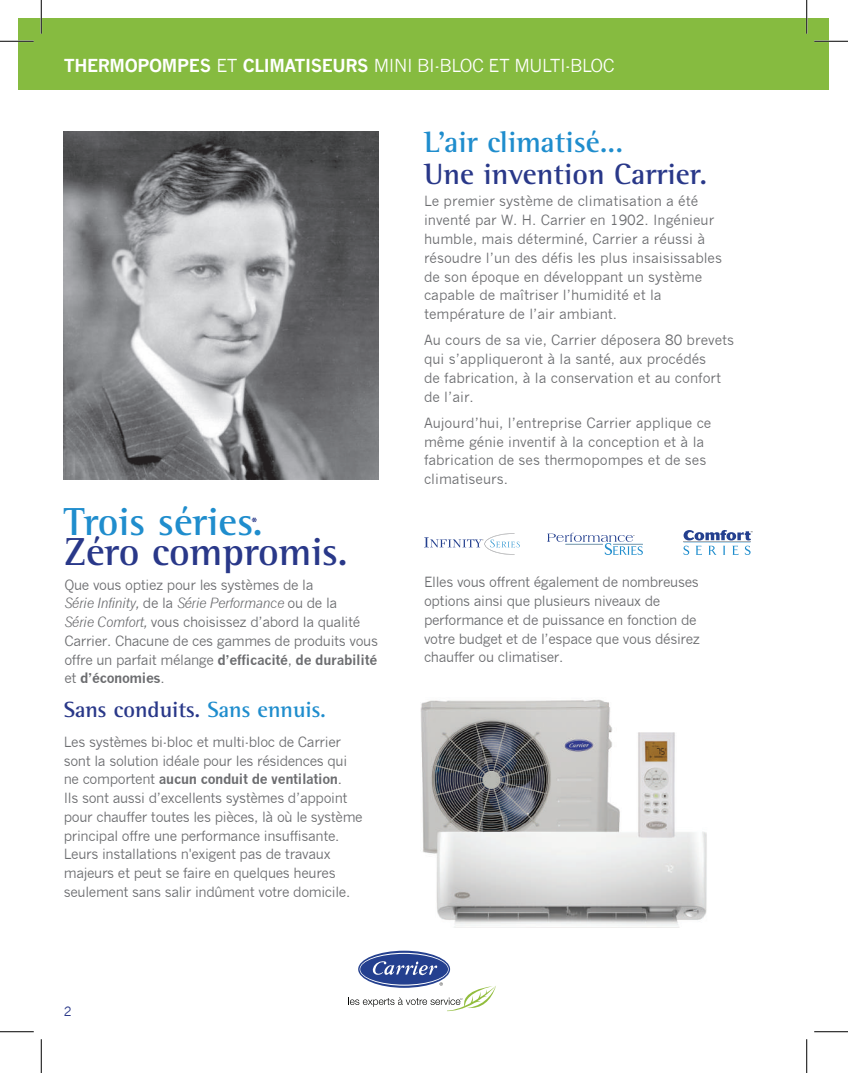
<style>
.page{position:relative;width:848px;height:1073px;background:#fff}
.page>*{position:absolute;margin:0;border:0;box-sizing:border-box;transform-origin:0 0}
.t1{font:700 40px "Rotis Semi Serif";color:#293889}
.t2{font:700 40px "Rotis Semi Serif";color:#1f8dcd}
.t3{font:700 30px "Rotis Semi Serif";color:#293889}
.t4{font:700 30px "Rotis Semi Serif";color:#1f8dcd}
.t5{font:700 22.5px "Rotis Semi Serif";color:#293889}
.t6{font:17.5px "News Gothic";letter-spacing:-.025em;color:#fff}
.t7{font:700 16.88px "Rotis Semi Serif";color:#293889}
.t8{font:13.75px/18.8px "News Gothic";letter-spacing:-.025em;color:#6c6d70}
.t9{font:13.75px/18.8px "News Gothic";color:#6c6d70}
.t10{font:12.5px "News Gothic";color:#293889}
.s1{font-weight:700}
.s2{font-style:italic}
.s3{color:#1f8dcd}
</style>
<div class="page">
<div style="left:19px;top:19px;width:810px;height:71px;background:#86bb40"></div>
<svg style="left:683px;top:530px;width:69px;height:25px"></svg>
<svg style="left:547px;top:532px;width:95px;height:23px"></svg>
<svg style="left:424px;top:533px;width:96px;height:22px"></svg>
<svg style="left:358px;top:950px;width:92px;height:37px"></svg>
<svg style="left:359px;top:952px;width:89px;height:33px"></svg>
<div style="left:360px;top:953px;width:88px;height:31px;background:#24408f;border-radius:50%"></div>
<svg style="left:372px;top:961px;width:66px;height:14px"></svg>
<svg style="left:348px;top:982px;width:148px;height:29px"></svg>
<img style="left:420px;top:699px;width:287px;height:229px">
<img style="left:64px;top:131px;width:315px;height:348px">
<hr style="left:0;top:40px;width:34px;height:2px;background:#fff">
<hr style="left:814px;top:40px;width:34px;height:2px;background:#fff">
<hr style="left:40px;top:0;width:2px;height:34px;background:#fff">
<hr style="left:805px;top:0;width:2px;height:34px;background:#fff">
<hr style="left:0;top:41px;width:34px;height:1px;background:#000">
<hr style="left:814px;top:41px;width:34px;height:1px;background:#000">
<hr style="left:0;top:1031px;width:34px;height:1px;background:#000">
<hr style="left:814px;top:1031px;width:34px;height:1px;background:#000">
<hr style="left:41px;top:0;width:1px;height:34px;background:#000">
<hr style="left:41px;top:1039px;width:1px;height:33px;background:#000">
<hr style="left:806px;top:0;width:1px;height:34px;background:#000">
<hr style="left:806px;top:1039px;width:1px;height:33px;background:#000">
<p class="t6" style="left:64px;top:56px;width:552px"><span class="s1">THERMOPOMPES</span> ET <span class="s1">CLIMATISEURS</span> MINI BI-BLOC ET MULTI-BLOC</p>
<h2 class="t4" style="left:424px;top:124px;width:201px">L’air climatisé...</h2>
<h2 class="t3" style="left:424px;top:155px;width:285px">Une invention Carrier.</h2>
<h1 class="t2" style="left:64px;top:498px;width:201px">Trois séries.</h1>
<h1 class="t1" style="left:64px;top:528px;width:285px">Zéro compromis.</h1>
<p class="t7" style="left:251px;top:513px;width:9px">*</p>
<p class="t8" style="left:64px;top:575px;width:315px">Que vous optiez pour les systèmes de la<br><span class="s2">Série Infinity,</span> de la <span class="s2">Série Performance</span> ou de la<br><span class="s2">Série Comfort,</span> vous choisissez d’abord la qualité Carrier. Chacune de ces gammes de produits vous offre un parfait mélange <span class="s1">d’efficacité</span>, <span class="s1">de durabilité </span>et <span class="s1">d’économies</span>.</p>
<h3 class="t5" style="left:64px;top:696px;width:264px">Sans conduits. <span class="s3">Sans ennuis.</span></h3>
<p class="t8" style="left:64px;top:732px;width:300px">Les systèmes bi-bloc et multi-bloc de Carrier sont la solution idéale pour les résidences qui ne comportent <span class="s1">aucun conduit de ventilation</span>.<br>Ils sont aussi d’excellents systèmes d’appoint pour chauffer toutes les pièces, là où le système principal offre une performance insuffisante.<br>Leurs installations n'exigent pas de travaux majeurs et peut se faire en quelques heures seulement sans salir indûment votre domicile.</p>
<p class="t10" style="left:64px;top:1004px;width:9px">2</p>
<p class="t9" style="left:424px;top:192px;width:299px">Le premier système de climatisation a été inventé par W. H. Carrier en 1902. Ingénieur humble, mais déterminé, Carrier a réussi à résoudre l’un des défis les plus insaisissables de son époque en développant un système capable de maîtriser l’humidité et la température de l’air ambiant.</p>
<p class="t9" style="left:424px;top:331px;width:312px">Au cours de sa vie, Carrier déposera 80 brevets qui s’appliqueront à la santé, aux procédés<br>de fabrication, à la conservation et au confort de l’air.</p>
<p class="t9" style="left:424px;top:413px;width:289px">Aujourd’hui, l’entreprise Carrier applique ce même génie inventif à la conception et à la fabrication de ses thermopompes et de ses climatiseurs.</p>
<p class="t8" style="left:424px;top:573px;width:277px">Elles vous offrent également de nombreuses options ainsi que plusieurs niveaux de performance et de puissance en fonction de votre budget et de l’espace que vous désirez chauffer ou climatiser.</p>
</div>
